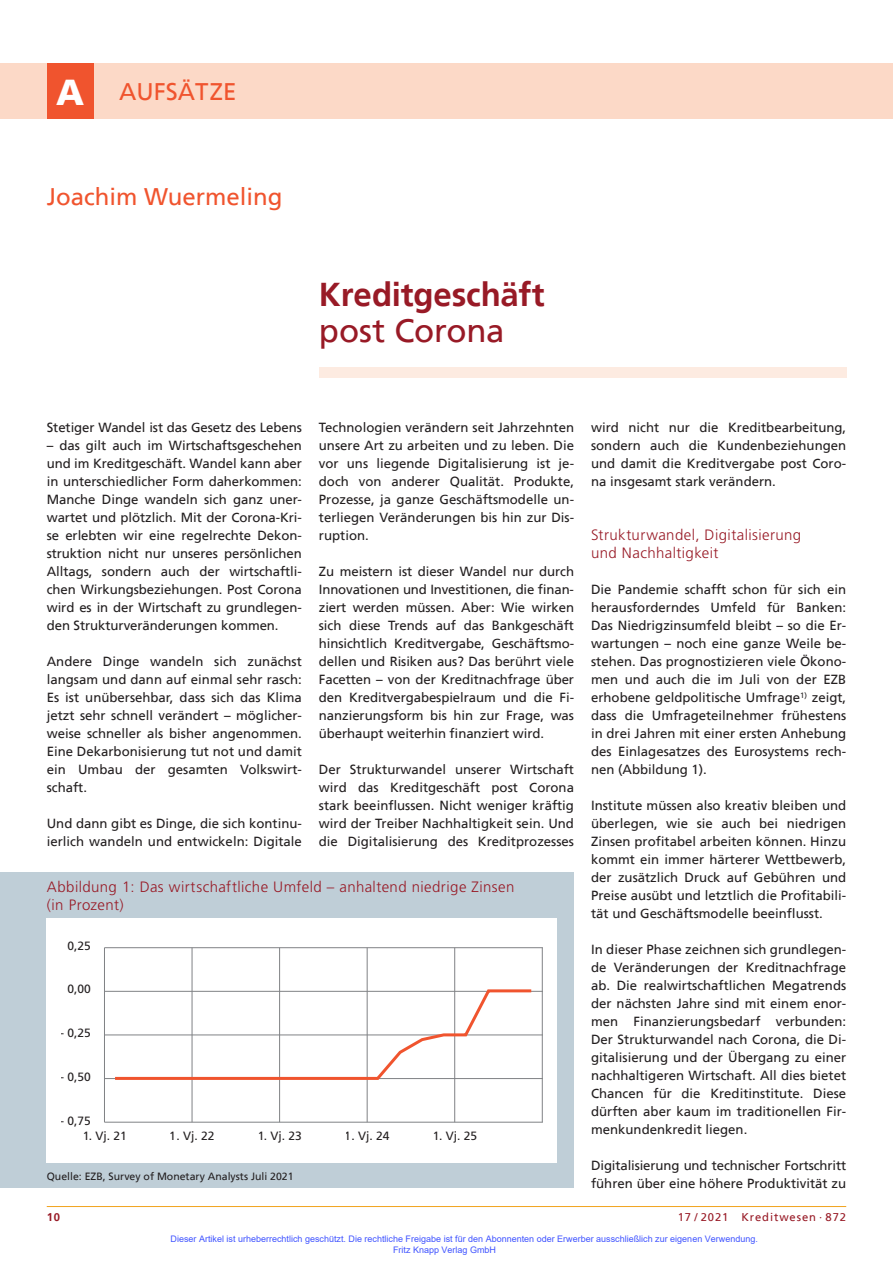
<style>
.page{position:relative;width:893px;height:1263px;background:#fff}
.page>*{position:absolute;margin:0;border:0;box-sizing:border-box;transform-origin:0 0}
.t1{font:700 33px "Frutiger";letter-spacing:-.005em;color:#981a26}
.t2{font:33px "Frutiger";letter-spacing:-.005em;color:#981a26}
.t3{font:24px "Frutiger";color:#f0542e}
.t4{font:300 15px/18px "Frutiger";letter-spacing:.025em;color:#981a26}
.t5{font:13.2px/18px "Frutiger";color:#231f20;text-align:justify}
.t6{font:12px "Frutiger";color:#231f20}
.t7{font:11.25px "Frutiger";letter-spacing:.08em;color:#981a26}
.t8{font:700 11.25px "Frutiger";color:#981a26}
.t9{font:10.5px "Frutiger";color:#231f20}
.t10{font:9px/10.8px "Arial";color:#4054ff}
.s1{font-weight:900;font-size:36px;color:#fff}
</style>
<div class="page">
<div style="left:319px;top:368px;width:527px;height:10px;background:#fdebe1"></div>
<hr style="left:47px;top:1206px;width:799px;height:1px;background:#f1a31e">
<div style="left:0;top:64px;width:893px;height:55px;background:#fcd9c7"></div>
<div style="left:47px;top:64px;width:47px;height:55px;background:#f0542e"></div>
<div style="left:0;top:872px;width:574px;height:316px;background:#bfced7"></div>
<div style="left:47px;top:918px;width:510px;height:245px;background:#fff"></div>
<hr style="left:104px;top:947px;width:439px;height:1px;background:#808285">
<hr style="left:104px;top:991px;width:439px;height:1px;background:#808285">
<hr style="left:104px;top:1034px;width:439px;height:1px;background:#808285">
<hr style="left:104px;top:1078px;width:439px;height:1px;background:#808285">
<hr style="left:104px;top:1122px;width:439px;height:1px;background:#808285">
<hr style="left:104px;top:948px;width:1px;height:174px;background:#808285">
<hr style="left:192px;top:948px;width:1px;height:174px;background:#808285">
<hr style="left:279px;top:948px;width:1px;height:174px;background:#808285">
<hr style="left:367px;top:948px;width:1px;height:174px;background:#808285">
<hr style="left:454px;top:948px;width:1px;height:174px;background:#808285">
<hr style="left:542px;top:948px;width:1px;height:174px;background:#808285">
<svg style="left:112px;top:988px;width:422px;height:93px"></svg>
<h2 class="t3" style="left:56px;top:81px;width:182px"><span class="s1">A</span> AUFSÄTZE</h2>
<h2 class="t3" style="left:47px;top:186px;width:237px">Joachim Wuermeling</h2>
<h1 class="t1" style="left:319px;top:280px;width:227px">Kreditgeschäft</h1>
<h1 class="t2" style="left:319px;top:315px;width:187px">post Corona</h1>
<p class="t5" style="left:47px;top:419px;width:257px">Stetiger Wandel ist das Gesetz des Lebens</p>
<p class="t5" style="left:47px;top:437px;width:257px">– das gilt auch im Wirtschaftsgeschehen und im Kreditgeschäft. Wandel kann aber in unterschiedlicher Form daherkommen:<br>Manche Dinge wandeln sich ganz uner&shy;wartet und plötzlich. Mit der Corona-Kri&shy;se erlebten wir eine regelrechte Dekon&shy;struktion nicht nur unseres persönlichen Alltags, sondern auch der wirtschaftli&shy;chen Wirkungsbeziehungen. Post Corona wird es in der Wirtschaft zu grundlegen&shy;den Strukturveränderungen kommen.</p>
<p class="t5" style="left:47px;top:653px;width:257px">Andere Dinge wandeln sich zunächst langsam und dann auf einmal sehr rasch:<br>Es ist unübersehbar, dass sich das Klima jetzt sehr schnell verändert – möglicher&shy;weise schneller als bisher angenommen.<br>Eine Dekarbonisierung tut not und damit ein Umbau der gesamten Volkswirt&shy;schaft.</p>
<p class="t5" style="left:47px;top:815px;width:257px">Und dann gibt es Dinge, die sich kontinu&shy;ierlich wandeln und entwickeln: Digitale</p>
<p class="t5" style="left:319px;top:419px;width:257px">Technologien verändern seit Jahrzehnten unsere Art zu arbeiten und zu leben. Die vor uns liegende Digitalisierung ist je&shy;doch von anderer Qualität. Produkte, Prozesse, ja ganze Geschäftsmodelle un&shy;terliegen Veränderungen bis hin zur Dis&shy;ruption.</p>
<p class="t5" style="left:319px;top:563px;width:257px">Zu meistern ist dieser Wandel nur durch Innovationen und Investitionen, die finan&shy;ziert werden müssen. Aber: Wie wirken sich diese Trends auf das Bankgeschäft hinsichtlich Kreditvergabe, Geschäftsmo&shy;dellen und Risiken aus? Das berührt viele Facetten – von der Kreditnachfrage über den Kreditvergabespielraum und die Fi&shy;nanzierungsform bis hin zur Frage, was überhaupt weiterhin finanziert wird.</p>
<p class="t5" style="left:319px;top:761px;width:257px">Der Strukturwandel unserer Wirtschaft wird das Kreditgeschäft post Corona stark beeinflussen. Nicht weniger kräftig wird der Treiber Nachhaltigkeit sein. Und die Digitalisierung des Kreditprozesses</p>
<p class="t4" style="left:47px;top:878px;width:469px">Abbildung 1: Das wirtschaftliche Umfeld – anhaltend niedrige Zinsen (in Prozent)</p>
<p class="t6" style="left:67px;top:938px;width:25px">0,25</p>
<p class="t6" style="left:67px;top:982px;width:25px">0,00</p>
<p class="t6" style="left:61px;top:1026px;width:31px">- 0,25</p>
<p class="t6" style="left:61px;top:1069px;width:31px">- 0,50</p>
<p class="t6" style="left:61px;top:1113px;width:31px">- 0,75</p>
<p class="t6" style="left:82px;top:1128px;width:46px">1. Vj. 21</p>
<p class="t6" style="left:170px;top:1128px;width:46px">1. Vj. 22</p>
<p class="t6" style="left:257px;top:1128px;width:46px">1. Vj. 23</p>
<p class="t6" style="left:345px;top:1128px;width:46px">1. Vj. 24</p>
<p class="t6" style="left:432px;top:1128px;width:46px">1. Vj. 25</p>
<p class="t9" style="left:47px;top:1171px;width:248px">Quelle: EZB, Survey of Monetary Analysts Juli 2021</p>
<p class="t5" style="left:591px;top:419px;width:257px">wird nicht nur die Kreditbearbeitung, sondern auch die Kundenbeziehungen und damit die Kreditvergabe post Coro&shy;na insgesamt stark verändern.</p>
<p class="t4" style="left:591px;top:526px;width:212px">Strukturwandel, Digitalisierung und Nachhaltigkeit</p>
<p class="t5" style="left:591px;top:581px;width:257px">Die Pandemie schafft schon für sich ein herausforderndes Umfeld für Banken:<br>Das Niedrigzinsumfeld bleibt – so die Er&shy;wartungen – noch eine ganze Weile be&shy;stehen. Das prognostizieren viele Ökono&shy;men und auch die im Juli von der EZB erhobene geldpolitische Umfrage<sup>1)</sup> zeigt, dass die Umfrageteilnehmer frühestens in drei Jahren mit einer ersten Anhebung des Einlagesatzes des Eurosystems rech&shy;nen (Abbildung 1).</p>
<p class="t5" style="left:591px;top:797px;width:257px">Institute müssen also kreativ bleiben und überlegen, wie sie auch bei niedrigen Zinsen profitabel arbeiten können. Hinzu kommt ein immer härterer Wettbewerb, der zusätzlich Druck auf Gebühren und Preise ausübt und letztlich die Profitabili&shy;tät und Geschäftsmodelle beeinflusst.</p>
<p class="t5" style="left:591px;top:941px;width:257px">In dieser Phase zeichnen sich grundlegen&shy;de Veränderungen der Kreditnachfrage ab. Die realwirtschaftlichen Megatrends der nächsten Jahre sind mit einem enor&shy;men Finanzierungsbedarf verbunden:<br>Der Strukturwandel nach Corona, die Di&shy;gitalisierung und der Übergang zu einer nachhaltigeren Wirtschaft. All dies bietet Chancen für die Kreditinstitute. Diese dürften aber kaum im traditionellen Fir&shy;menkundenkredit liegen.</p>
<p class="t5" style="left:591px;top:1157px;width:257px">Digitalisierung und technischer Fortschritt führen über eine höhere Produktivität zu</p>
<p class="t8" style="left:47px;top:1211px;width:15px">10</p>
<p class="t7" style="left:678px;top:1211px;width:170px">17 / 2021 Kreditwesen · 872</p>
<p class="t10" style="left:393px;top:1233px;width:366px;text-indent:-223px">Dieser Artikel ist urheberrechtlich geschützt. Die rechtliche Freigabe ist für den Abonnenten oder Erwerber ausschließlich zur eigenen Verwendung.<br>Fritz Knapp Verlag GmbH</p>
</div>
